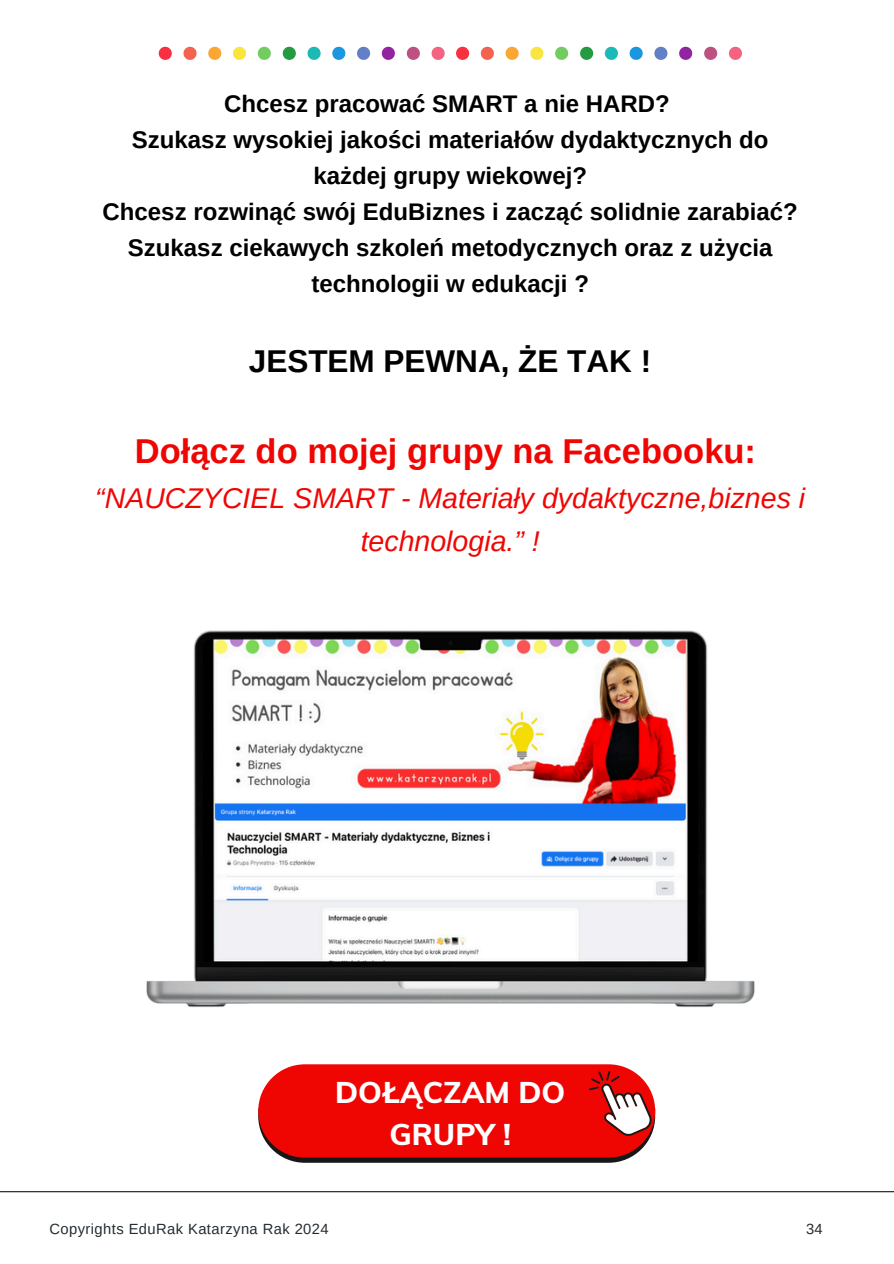
<style>
.page{position:relative;width:894px;height:1264px;background:#fff}
.page>*{position:absolute;margin:0;border:0;box-sizing:border-box;transform-origin:0 0}
.t1{font:700 34.5px "Arimo";color:#ef0603}
.t2{font:700 31.5px "Arimo";color:#000}
.t3{font:800 30px/41.7px "Muli";color:#fff;text-align:center}
.t4{font:italic 28.5px/42.8px "Arimo";color:#ef0603;text-align:center}
.t5{font:700 24px/36px "Arimo";color:#000;text-align:center}
.t6{font:14.7px "Arimo";letter-spacing:.03em;color:#232c31}
</style>
<div class="page">
<hr style="left:0;top:1191px;width:893px;height:1px;background:#171717">
<svg style="left:262px;top:1135px;width:389px;height:27px;background:#cb1714"></svg>
<svg style="left:159px;top:47px;width:13px;height:13px"></svg>
<svg style="left:183px;top:47px;width:13px;height:13px"></svg>
<svg style="left:208px;top:47px;width:13px;height:13px"></svg>
<svg style="left:233px;top:47px;width:13px;height:13px"></svg>
<svg style="left:258px;top:47px;width:13px;height:13px"></svg>
<svg style="left:283px;top:47px;width:13px;height:13px"></svg>
<svg style="left:307px;top:47px;width:13px;height:13px"></svg>
<svg style="left:332px;top:47px;width:13px;height:13px"></svg>
<svg style="left:357px;top:47px;width:13px;height:13px"></svg>
<svg style="left:381px;top:47px;width:14px;height:13px"></svg>
<svg style="left:406px;top:47px;width:14px;height:13px"></svg>
<svg style="left:431px;top:47px;width:13px;height:13px"></svg>
<svg style="left:456px;top:47px;width:13px;height:13px"></svg>
<svg style="left:480px;top:47px;width:13px;height:13px"></svg>
<svg style="left:505px;top:47px;width:13px;height:13px"></svg>
<svg style="left:530px;top:47px;width:13px;height:13px"></svg>
<svg style="left:555px;top:47px;width:13px;height:13px"></svg>
<svg style="left:580px;top:47px;width:13px;height:13px"></svg>
<svg style="left:604px;top:47px;width:13px;height:13px"></svg>
<svg style="left:629px;top:47px;width:13px;height:13px"></svg>
<svg style="left:654px;top:47px;width:13px;height:13px"></svg>
<svg style="left:679px;top:47px;width:13px;height:13px"></svg>
<svg style="left:704px;top:47px;width:13px;height:13px"></svg>
<svg style="left:728px;top:47px;width:13px;height:13px"></svg>
<img style="left:146px;top:630px;width:609px;height:505px">
<h2 class="t5" style="left:103px;top:85px;width:696px">Chcesz pracować SMART a nie HARD?<br>Szukasz wysokiej jakości materiałów dydaktycznych do każdej grupy wiekowej?<br>Chcesz rozwinąć swój EduBiznes i zacząć solidnie zarabiać?<br>Szukasz ciekawych szkoleń metodycznych oraz z użycia technologii w edukacji ?</h2>
<p class="t2" style="left:249px;top:343px;width:404px">JESTEM PEWNA, ŻE TAK !</p>
<p class="t1" style="left:135px;top:431px;width:622px">Dołącz do mojej grupy na Facebooku:</p>
<p class="t4" style="left:95px;top:476px;width:711px">“NAUCZYCIEL SMART - Materiały dydaktyczne,biznes i technologia.” !</p>
<h1 class="t3" style="left:335px;top:1071px;width:232px">DOŁĄCZAM DO<br>GRUPY !</h1>
<p class="t6" style="left:50px;top:1220px;width:280px">Copyrights EduRak Katarzyna Rak 2024</p>
<h3 class="t6" style="left:806px;top:1220px;width:18px">34</h3>
</div>
